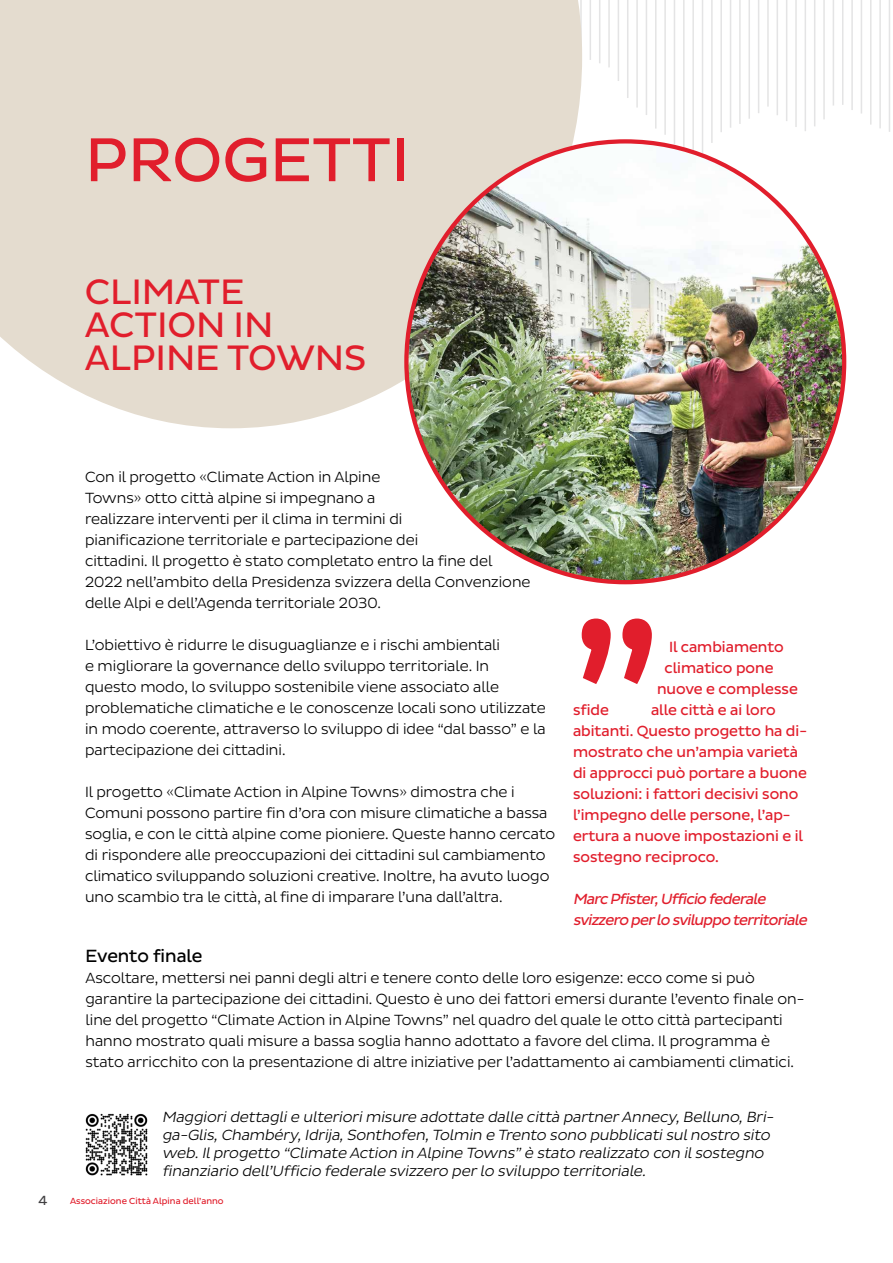
<style>
.page{position:relative;width:893px;height:1263px;background:#fff}
.page>*{position:absolute;margin:0;border:0;box-sizing:border-box;transform-origin:0 0}
.t1{font:225px "Pluto Sans DPD Regular";color:#e11e2c;scale:.91 1}
.t2{font:63px "Pluto Sans DPD Regular";letter-spacing:.015em;color:#e11e2c}
.t3{font:36px/33px "Pluto Sans DPD Regular";letter-spacing:.015em;color:#e11e2c}
.t4{font:18px "Pluto Sans DPD Regular";color:#000}
.t5{font:15px/21px "Pluto Sans DPD Light";color:#000}
.t6{font:italic 15px/18px "Pluto Sans DPD Light";color:#000}
.t7{font:15px/21px "Pluto Sans DPD Regular";color:#e11e2c}
.t8{font:italic 15px/21px "Pluto Sans DPD Regular";color:#e11e2c}
.t9{font:13.5px "Pluto Sans DPD Regular";color:#414042}
.t10{font:9px "Pluto Sans DPD Regular";letter-spacing:.005em;color:#e11e2c}
</style>
<div class="page">
<hr style="left:590px;top:0;width:1px;height:60px;background:#414042">
<hr style="left:599px;top:0;width:1px;height:63px;background:#414042">
<hr style="left:608px;top:0;width:2px;height:67px;background:#414042">
<hr style="left:618px;top:0;width:1px;height:81px;background:#414042">
<hr style="left:627px;top:0;width:1px;height:98px;background:#414042">
<hr style="left:636px;top:0;width:2px;height:108px;background:#414042">
<hr style="left:646px;top:0;width:1px;height:115px;background:#414042">
<hr style="left:655px;top:0;width:2px;height:129px;background:#414042">
<hr style="left:664px;top:0;width:2px;height:135px;background:#414042">
<hr style="left:674px;top:0;width:1px;height:144px;background:#414042">
<hr style="left:683px;top:0;width:2px;height:149px;background:#414042">
<hr style="left:692px;top:0;width:2px;height:165px;background:#414042">
<hr style="left:702px;top:0;width:1px;height:153px;background:#414042">
<hr style="left:711px;top:0;width:2px;height:143px;background:#414042">
<hr style="left:720px;top:0;width:2px;height:132px;background:#414042">
<hr style="left:730px;top:0;width:1px;height:128px;background:#414042">
<hr style="left:739px;top:0;width:2px;height:124px;background:#414042">
<hr style="left:748px;top:0;width:2px;height:119px;background:#414042">
<hr style="left:758px;top:0;width:1px;height:113px;background:#414042">
<hr style="left:767px;top:0;width:2px;height:107px;background:#414042">
<hr style="left:776px;top:0;width:2px;height:115px;background:#414042">
<hr style="left:786px;top:0;width:1px;height:121px;background:#414042">
<hr style="left:795px;top:0;width:2px;height:127px;background:#414042">
<hr style="left:805px;top:0;width:1px;height:131px;background:#414042">
<hr style="left:814px;top:0;width:1px;height:126px;background:#414042">
<hr style="left:823px;top:0;width:2px;height:119px;background:#414042">
<hr style="left:833px;top:0;width:1px;height:106px;background:#414042">
<hr style="left:842px;top:0;width:1px;height:105px;background:#414042">
<hr style="left:851px;top:0;width:2px;height:110px;background:#414042">
<hr style="left:861px;top:0;width:1px;height:114px;background:#414042">
<hr style="left:870px;top:0;width:1px;height:125px;background:#414042">
<hr style="left:879px;top:0;width:2px;height:128px;background:#414042">
<hr style="left:889px;top:0;width:1px;height:132px;background:#414042">
<div style="left:0;top:0;width:582px;height:428px;background:#e4dccf"></div>
<img style="left:85px;top:1113px;width:63px;height:63px">
<img style="left:406px;top:141px;width:438px;height:441px">
<svg style="left:581px;top:618px;width:71px;height:66px"></svg>
<h2 class="t2" style="left:85px;top:124px;width:325px">Progetti</h2>
<h3 class="t3" style="left:85px;top:276px;width:278px">Climate<br>Action in<br>Alpine Towns</h3>
<p class="t5" style="left:85px;top:467px;width:447px">Con il progetto «Climate Action in Alpine<br>Towns» otto città alpine si impegnano a<br>realizzare interventi per il clima in termini di<br>pianificazione territoriale e partecipazione dei<br>cittadini. Il progetto è stato completato entro la fine del 2022 nell’ambito della Presidenza svizzera della Convenzione delle Alpi e dell’Agenda territoriale 2030.</p>
<p class="t5" style="left:85px;top:635px;width:462px">L’obiettivo è ridurre le disuguaglianze e i rischi ambientali<br>e migliorare la governance dello sviluppo territoriale. In<br>questo modo, lo sviluppo sostenibile viene associato alle problematiche climatiche e le conoscenze locali sono utilizzate in modo coerente, attraverso lo sviluppo di idee “dal basso” e la partecipazione dei cittadini.</p>
<p class="t5" style="left:85px;top:782px;width:472px">Il progetto «Climate Action in Alpine Towns» dimostra che i Comuni possono partire fin d’ora con misure climatiche a bassa soglia, e con le città alpine come pioniere. Queste hanno cercato di rispondere alle preoccupazioni dei cittadini sul cambiamento climatico sviluppando soluzioni creative. Inoltre, ha avuto luogo uno scambio tra le città, al fine di imparare l’una dall’altra.</p>
<h1 class="t1" style="left:572px;top:571px;width:97px">”</h1>
<p class="t7" style="left:669px;top:637px;width:116px">I l cambiamento</p>
<p class="t7" style="left:664px;top:658px;width:111px">climatico pone</p>
<p class="t7" style="left:657px;top:679px;width:142px">nuove e complesse</p>
<p class="t7" style="left:573px;top:700px;width:236px;text-indent:78px">alle città e ai loro abitanti. Questo progetto ha di&shy;mostrato che un’ampia varietà di approcci può portare a buone soluzioni: i fattori decisivi sono l’impegno delle persone, l’ap&shy;ertura a nuove impostazioni e il sostegno reciproco.</p>
<p class="t8" style="left:573px;top:889px;width:238px">Marc Pfister,Ufficio federale svizzero perlo sviluppo territoriale</p>
<p class="t7" style="left:573px;top:700px;width:37px">sfide</p>
<p class="t4" style="left:86px;top:945px;width:119px">Evento finale</p>
<p class="t5" style="left:86px;top:967px;width:720px">Ascoltare, mettersi nei panni degli altri e tenere conto delle loro esigenze: ecco come si può garantire la partecipazione dei cittadini. Questo è uno dei fattori emersi durante l’evento finale on&shy;line del progetto “Climate Action in Alpine Towns” nel quadro del quale le otto città partecipanti hanno mostrato quali misure a bassa soglia hanno adottato a favore del clima. Il programma è stato arricchito con la presentazione di altre iniziative per l’adattamento ai cambiamenti climatici.</p>
<p class="t6" style="left:162px;top:1108px;width:616px">Maggioridettaglie ulteriorimisure adottate dalle città partnerAnnecy,Belluno,Bri&shy;ga-Glis,Chambéry,Idrija,Sonthofen,Tolmin e Trento sono pubblicatisulnostro sito web.Ilprogetto “Climate Action in Alpine Towns” è stato realizzato con ilsostegno finanziario dell’Ufficio federale svizzero perlo sviluppo territoriale.</p>
<p class="t9" style="left:39px;top:1193px;width:10px">4</p>
<p class="t10" style="left:70px;top:1196px;width:155px">Associazione Città Alpina dell’anno</p>
</div>
